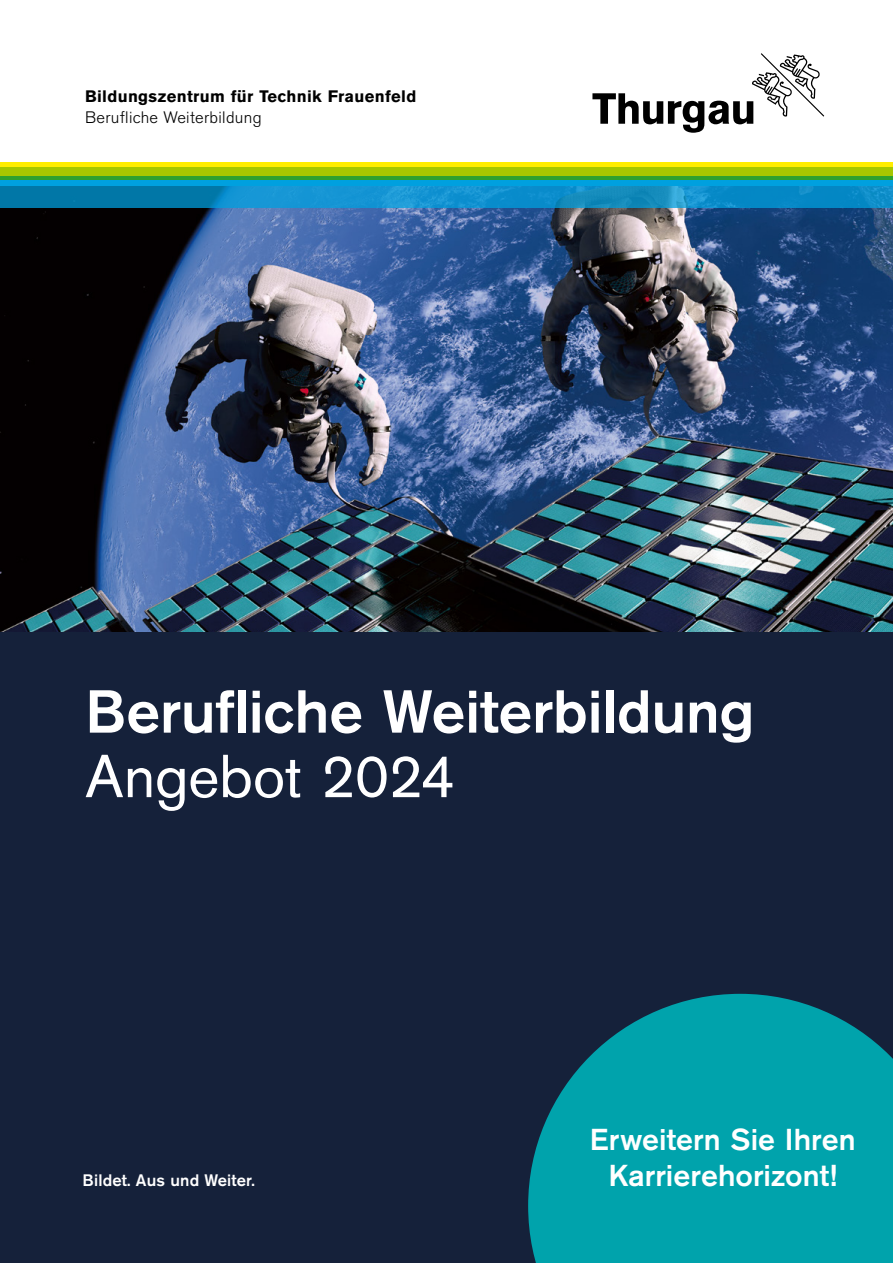
<style>
.page{position:relative;width:893px;height:1263px;background:#fff}
.page>*{position:absolute;margin:0;border:0;box-sizing:border-box;transform-origin:0 0}
.t1{font:500 60px "Akzidenz Grotesk BE";letter-spacing:-.005em;color:#fff}
.t2{font:60px "Akzidenz Grotesk BE";letter-spacing:-.01em;color:#fff}
.t3{font:500 30px/36px "Akzidenz Grotesk BE";color:#fff;text-align:center}
.t4{font:700 16.5px "Akzidenz Grotesk BE";letter-spacing:.02em;color:#000}
.t5{font:300 16.5px "Akzidenz Grotesk BE";letter-spacing:.02em;color:#000}
.t6{font:500 16.5px "Akzidenz Grotesk BE";letter-spacing:.01em;color:#fff}
</style>
<div class="page">
<div style="left:0;top:631px;width:893px;height:632px;background:#15213a"></div>
<img style="left:0;top:207px;width:893px;height:424px">
<svg style="left:592px;top:53px;width:232px;height:80px"></svg>
<svg style="left:0;top:186px;width:893px;height:21px;background:#0d8ac2"></svg>
<div style="left:0;top:162px;width:893px;height:5px;background:#ffed00"></div>
<div style="left:0;top:175px;width:893px;height:6px;background:#2da12e"></div>
<div style="left:0;top:167px;width:893px;height:8px;background:#a6c700"></div>
<div style="left:0;top:181px;width:893px;height:5px;background:#00a0df"></div>
<svg style="left:528px;top:994px;width:365px;height:269px;background:#02929d"></svg>
<p class="t4" style="left:85px;top:87px;width:333px">Bildungszentrum für Technik Frauenfeld</p>
<p class="t5" style="left:85px;top:108px;width:178px">Berufliche Weiterbildung</p>
<h1 class="t1" style="left:85px;top:675px;width:671px">Berufliche Weiterbildung</h1>
<h1 class="t2" style="left:85px;top:740px;width:372px">Angebot 2024</h1>
<p class="t6" style="left:83px;top:1170px;width:174px">Bildet. Aus und Weiter.</p>
<h2 class="t3" style="left:590px;top:1121px;width:267px">Erweitern Sie Ihren<br>Karrierehorizont!</h2>
</div>
